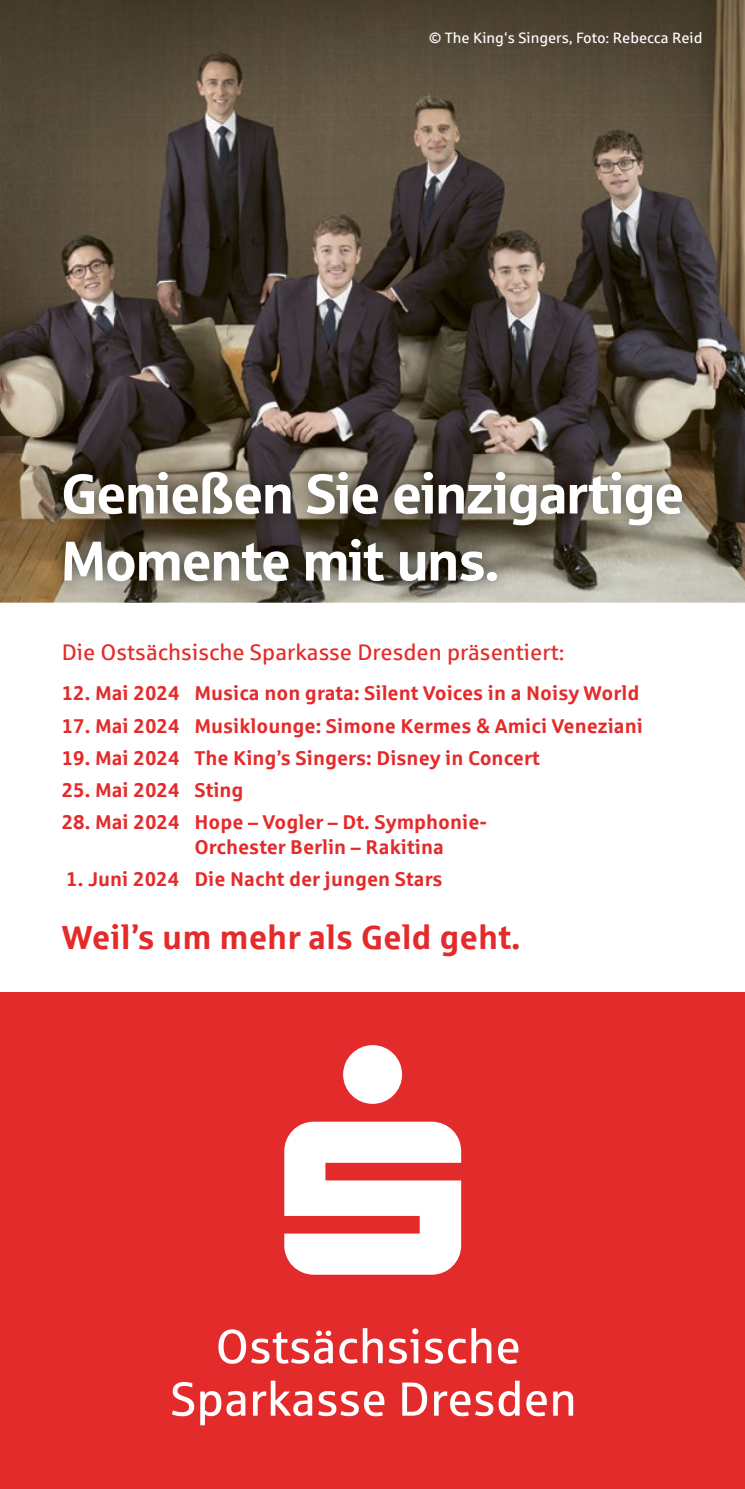
<style>
.page{position:relative;width:745px;height:1489px;background:#fff}
.page>*{position:absolute;margin:0;border:0;box-sizing:border-box;transform-origin:0 0}
.t1{font:55.75px/67px "Sparkasse Head";color:#fff}
.t2{font:700 33.5px "Sparkasse Rg";color:#e42b2b}
.t3{font:22.5px "Sparkasse Rg";color:#e42b2b}
.t4{font:700 20px/25px "Sparkasse Rg";color:#e42b2b}
.t5{font:15px "Sparkasse Rg";color:#fff}
</style>
<div class="page">
<img style="left:0;top:0;width:744px;height:602px">
<img style="left:49px;top:454px;width:648px;height:143px">
<div style="left:0;top:992px;width:744px;height:496px;background:#e42b2b"></div>
<svg style="left:284px;top:1045px;width:177px;height:229px"></svg>
<svg style="left:218px;top:1329px;width:114px;height:34px"></svg>
<svg style="left:339px;top:1328px;width:43px;height:35px"></svg>
<svg style="left:388px;top:1328px;width:30px;height:35px"></svg>
<svg style="left:424px;top:1338px;width:18px;height:25px"></svg>
<svg style="left:448px;top:1328px;width:43px;height:35px"></svg>
<svg style="left:498px;top:1338px;width:20px;height:25px"></svg>
<svg style="left:172px;top:1382px;width:22px;height:34px"></svg>
<svg style="left:200px;top:1391px;width:45px;height:34px"></svg>
<svg style="left:253px;top:1380px;width:59px;height:35px"></svg>
<svg style="left:318px;top:1391px;width:40px;height:24px"></svg>
<svg style="left:364px;top:1391px;width:20px;height:25px"></svg>
<svg style="left:402px;top:1382px;width:25px;height:33px"></svg>
<svg style="left:434px;top:1380px;width:85px;height:36px"></svg>
<svg style="left:526px;top:1391px;width:20px;height:25px"></svg>
<svg style="left:553px;top:1391px;width:19px;height:24px"></svg>
<p class="t5" style="left:428px;top:28px;width:275px">© The King‘s Singers, Foto: Rebecca Reid</p>
<h1 class="t1" style="left:62px;top:458px;width:623px">Genießen Sie einzigartige<br>Momente mit uns.</h1>
<p class="t3" style="left:62px;top:638px;width:504px">Die Ostsächsische Sparkasse Dresden präsentiert:</p>
<p class="t4" style="left:62px;top:680px;width:578px">12. Mai 2024 Musica non grata: Silent Voices in a Noisy World</p>
<p class="t4" style="left:62px;top:712px;width:582px">17. Mai 2024 Musiklounge: Simone Kermes &amp; Amici Veneziani</p>
<p class="t4" style="left:62px;top:744px;width:479px">19. Mai 2024 The King’s Singers: Disney in Concert</p>
<p class="t4" style="left:62px;top:776px;width:183px">25. Mai 2024 Sting</p>
<p class="t4" style="left:194px;top:808px;width:294px;text-indent:-133px">28. Mai 2024 Hope – Vogler – Dt. Symphonie-<br>Orchester Berlin – Rakitina</p>
<p class="t4" style="left:66px;top:865px;width:377px">1. Juni 2024 Die Nacht der jungen Stars</p>
<h2 class="t2" style="left:62px;top:916px;width:460px">Weil’s um mehr als Geld geht.</h2>
</div>
